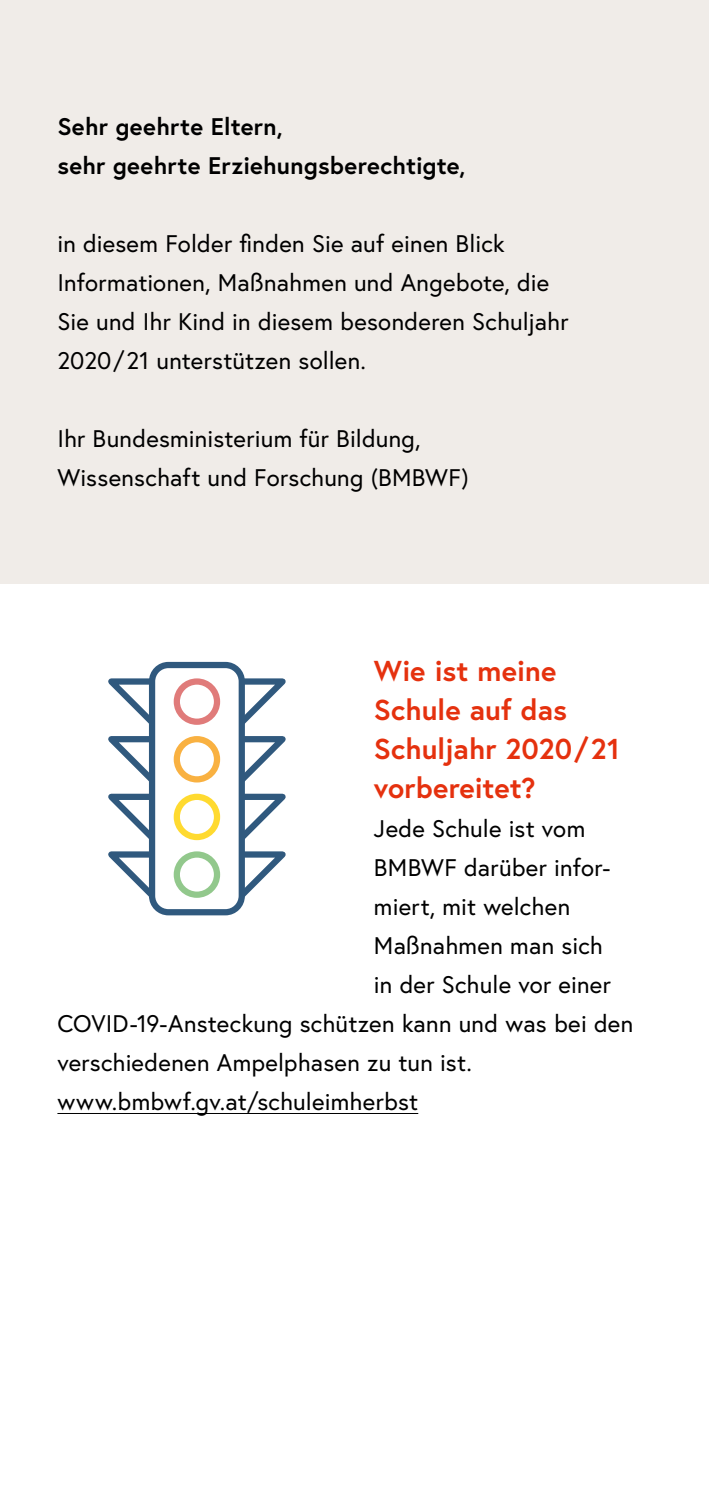
<style>
.page{position:relative;width:709px;height:1489px;background:#fff}
.page>*{position:absolute;margin:0;border:0;box-sizing:border-box;transform-origin:0 0}
.h2_ohne_Num_als_h1{font:700 28.75px/39px "Europa Austria";color:#e5310e}
.t1{font:24px/39px "Europa Austria";letter-spacing:.01em;color:#000}
.t2{font:700 24px/39px "Europa Austria";letter-spacing:.01em;color:#000}
</style>
<div class="page">
<div style="left:0;top:0;width:709px;height:584px;background:#f0ece8"></div>
<hr style="left:57px;top:1112px;width:361px;height:1px;background:#000">
<div style="left:149px;top:662px;width:96px;height:253px;border:6px solid #30597e;border-radius:16px"></div>
<div style="left:174px;top:678px;width:46px;height:46px;border:6px solid #e07b7a;border-radius:50%"></div>
<div style="left:174px;top:736px;width:46px;height:46px;border:6px solid #f9b141;border-radius:50%"></div>
<div style="left:174px;top:793px;width:46px;height:47px;border:6px solid #ffda30;border-radius:50%"></div>
<div style="left:174px;top:851px;width:46px;height:46px;border:6px solid #92c88c;border-radius:50%"></div>
<svg style="left:108px;top:675px;width:50px;height:228px"></svg>
<svg style="left:236px;top:675px;width:50px;height:228px"></svg>
<p class="t2" style="left:57px;top:107px;width:409px">Sehr geehrte Eltern,<br>sehr geehrte Erziehungsberechtigte,</p>
<p class="t1" style="left:57px;top:224px;width:512px">in diesem Folder finden Sie auf einen Blick Informationen, Maßnahmen und Angebote, die Sie und Ihr Kind in diesem besonderen Schuljahr 2020/21 unterstützen sollen.</p>
<p class="t1" style="left:57px;top:419px;width:413px">Ihr Bundesministerium für Bildung,<br>Wissenschaft und Forschung (BMBWF)</p>
<h1 class="h2_ohne_Num_als_h1" style="left:374px;top:651px;width:247px">Wie ist meine<br>Schule auf das<br>Schuljahr 2020/21 vorbereitet?</h1>
<p class="t1" style="left:374px;top:809px;width:213px">Jede Schule ist vom</p>
<p class="t1" style="left:374px;top:848px;width:238px">BMBWF darüber infor-</p>
<p class="t1" style="left:374px;top:887px;width:198px">miert, mit welchen</p>
<p class="t1" style="left:374px;top:926px;width:230px">Maßnahmen man sich</p>
<p class="t1" style="left:374px;top:964px;width:238px">in der Schule vor einer</p>
<p class="t1" style="left:57px;top:1003px;width:577px">COVID-19-Ansteckung schützen kann und was bei den</p>
<p class="t1" style="left:57px;top:1042px;width:416px">verschiedenen Ampelphasen zu tun ist.</p>
<p class="t1" style="left:57px;top:1081px;width:362px">www.bmbwf.gv.at/schuleimherbst</p>
</div>
